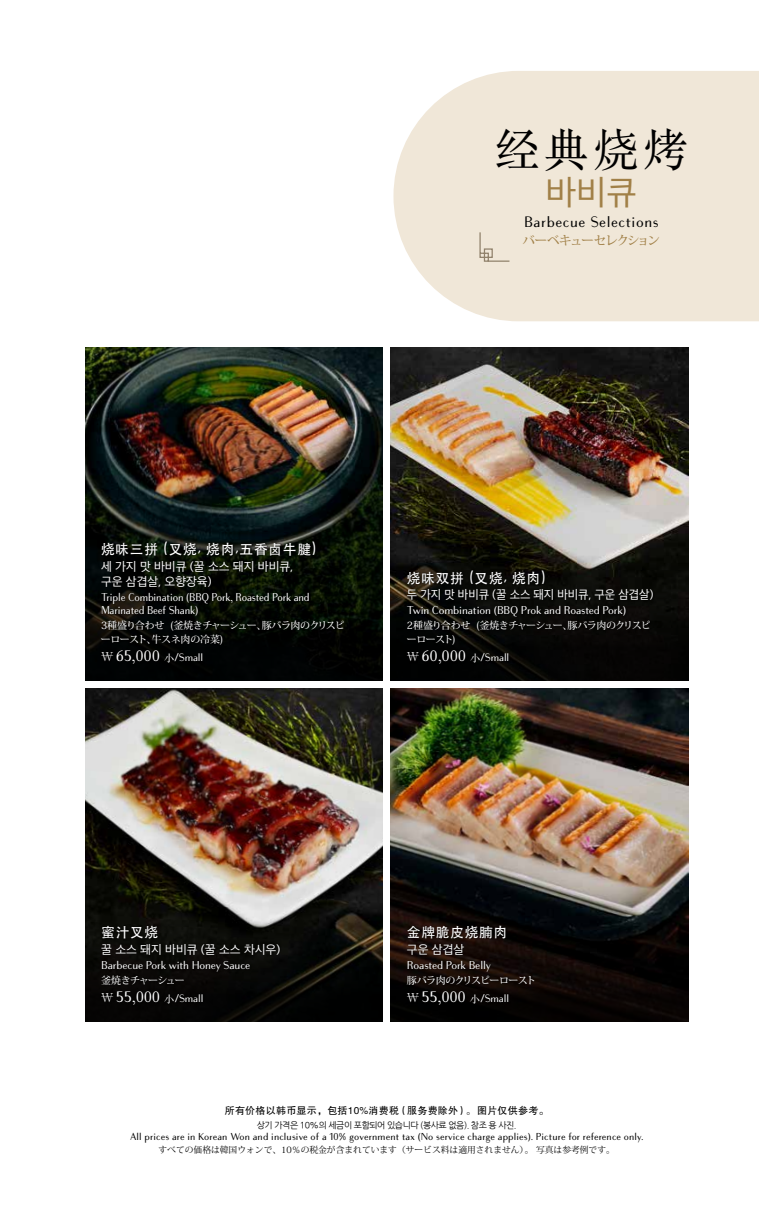
<style>
.page{position:relative;width:759px;height:1205px;background:#fff}
.page>*{position:absolute;margin:0;border:0;box-sizing:border-box;transform-origin:0 0}
.t1{font:45px "ST Songti SC Regular";color:#000}
.t2{font:35px "Apple SD Gothic Neo";color:#a18047}
.t3{font:15px "Bodoni Sans Text";letter-spacing:.025em;color:#fff}
.t4{font:15px "Bodoni Sans Text";letter-spacing:.05em;color:#000}
.t5{font:500 13.75px "ST Heiti TC";letter-spacing:.05em;color:#fff}
.t6{font:12.5px/15px "Apple SD Gothic Neo";color:#fff}
.t7{font:12.5px "Apple SD Gothic Neo";color:#fff;scale:.96 1}
.t8{font:500 12.5px "Koz Min Pr 6 N";letter-spacing:-.1em;color:#a18047}
.t9{font:11.25px "Bodoni Sans Text";color:#fff}
.t10{font:11.25px/13.5px "Bodoni Sans Text";color:#fff;scale:.94 1}
.t11{font:10px "Bodoni Sans Text";letter-spacing:.025em;color:#000}
.t12{font:500 10px/13.8px "Koz Min Pr 6 N";letter-spacing:-.06em;color:#fff}
.t13{font:10px "FZHTJW GB1 0";letter-spacing:.025em;color:#000}
.t14{font:500 10px "Koz Min Pr 6 N";letter-spacing:-.085em;color:#fff}
.t15{font:8.75px "Koz Min Pro";color:#000}
.t16{font:8.75px "Nanum Gothic";letter-spacing:-.05em;color:#000}
.s1{font-family:"Adobe Myungjo Std";font-weight:500;font-size:12.5px}
.s2{font-family:"ST Songti TC Regular";font-size:10px}
.s3{font-size:10.62px}
.s4{font-size:8.75px}
</style>
<div class="page">
<img style="left:85px;top:348px;width:297px;height:155px">
<img style="left:85px;top:688px;width:297px;height:219px">
<img style="left:391px;top:688px;width:296px;height:219px">
<img style="left:391px;top:348px;width:296px;height:191px">
<svg style="left:393px;top:71px;width:365px;height:250px;background:#f1e8da"></svg>
<svg style="left:391px;top:539px;width:296px;height:142px;background:#1e1e1a"></svg>
<svg style="left:85px;top:503px;width:297px;height:178px;background:#0a110e"></svg>
<div style="left:100px;top:541px;width:246px;height:125px;background:#000;opacity:.9"></div>
<svg style="left:85px;top:907px;width:297px;height:114px;background:#151411"></svg>
<svg style="left:391px;top:907px;width:296px;height:114px;background:#0a0807"></svg>
<div style="left:101px;top:924px;width:181px;height:83px;background:#080806"></div>
<div style="left:406px;top:924px;width:130px;height:83px;background:#000;opacity:.9"></div>
<svg style="left:478px;top:231px;width:32px;height:31px"></svg>
<div style="left:406px;top:569px;width:248px;height:97px;background:#000;opacity:.9"></div>
<h1 class="t1" style="left:494px;top:121px;width:195px">经典烧烤</h1>
<h2 class="t2" style="left:545px;top:169px;width:92px">바비큐</h2>
<h3 class="t4" style="left:524px;top:213px;width:136px">Barbecue Selections</h3>
<p class="t8" style="left:522px;top:233px;width:139px">バーベキューセレクション</p>
<h3 class="t5" style="left:101px;top:541px;width:217px">烧味三拼 (叉烧, 烧肉,五香卤牛腱)</h3>
<p class="t6" style="left:101px;top:558px;width:193px">세 가지 맛 바비큐 (꿀 소스 돼지 바비큐, 구운 삼겹살, 오향장육)</p>
<p class="t10" style="left:101px;top:591px;width:223px">Triple Combination (BBQ Pork, Roasted Pork and<br>Marinated Beef Shank)</p>
<p class="t12" style="left:101px;top:619px;width:245px">3種盛り合わせ (釜焼きチャーシュー、豚バラ肉のクリスピーロースト、牛スネ肉の冷菜)</p>
<h3 class="t3" style="left:101px;top:647px;width:104px"><span class="s1">₩</span> 65,000 <span class="s2">小</span><span class="s3">/Small</span></h3>
<h3 class="t5" style="left:407px;top:570px;width:141px">烧味双拼 (叉烧, 烧肉)</h3>
<p class="t7" style="left:407px;top:586px;width:258px">두 가지 맛 바비큐 (꿀 소스 돼지 바비큐, 구운 삼겹살)</p>
<p class="t9" style="left:407px;top:604px;width:221px">Twin Combination (BBQ Prok and Roasted Pork)</p>
<p class="t12" style="left:406px;top:619px;width:245px">2種盛り合わせ (釜焼きチャーシュー、豚バラ肉のクリスピーロースト)</p>
<h3 class="t3" style="left:407px;top:647px;width:104px"><span class="s1">₩</span> 60,000 <span class="s2">小</span><span class="s3">/Small</span></h3>
<h3 class="t5" style="left:101px;top:924px;width:59px">蜜汁叉烧</h3>
<p class="t6" style="left:101px;top:941px;width:181px">꿀 소스 돼지 바비큐 (꿀 소스 차시우)</p>
<p class="t9" style="left:101px;top:958px;width:150px">Barbecue Pork with Honey Sauce</p>
<p class="t14" style="left:101px;top:974px;width:85px">釜焼きチャーシュー</p>
<h3 class="t3" style="left:101px;top:988px;width:103px"><span class="s1">₩</span> 55,000 <span class="s2">小</span><span class="s3">/Small</span></h3>
<h3 class="t5" style="left:407px;top:924px;width:102px">金牌脆皮烧腩肉</h3>
<p class="t6" style="left:407px;top:941px;width:59px">구운 삼겹살</p>
<p class="t9" style="left:407px;top:958px;width:85px">Roasted Pork Belly</p>
<p class="t12" style="left:407px;top:973px;width:131px">豚バラ肉のクリスピーロースト</p>
<h3 class="t3" style="left:407px;top:988px;width:103px"><span class="s1">₩</span> 55,000 <span class="s2">小</span><span class="s3">/Small</span></h3>
<p class="t13" style="left:225px;top:1105px;width:325px">所有价格以韩币显示，包括10%消费税（服务费除外）<span class="s4">。</span> 图片仅供参考。</p>
<p class="t16" style="left:257px;top:1121px;width:261px">상기 가격은 10%의 세금이 포함되어 있습니다 (봉사료 없음). 참조 용 사진.</p>
<p class="t11" style="left:130px;top:1131px;width:514px">All prices are in Korean Won and inclusive of a 10% government tax (No service charge applies). Picture for reference only.</p>
<p class="t15" style="left:158px;top:1143px;width:457px">すべての価格は韓国ウォンで、10％の税金が含まれています（サービス料は適用されません）。 写真は参考例です。</p>
</div>
